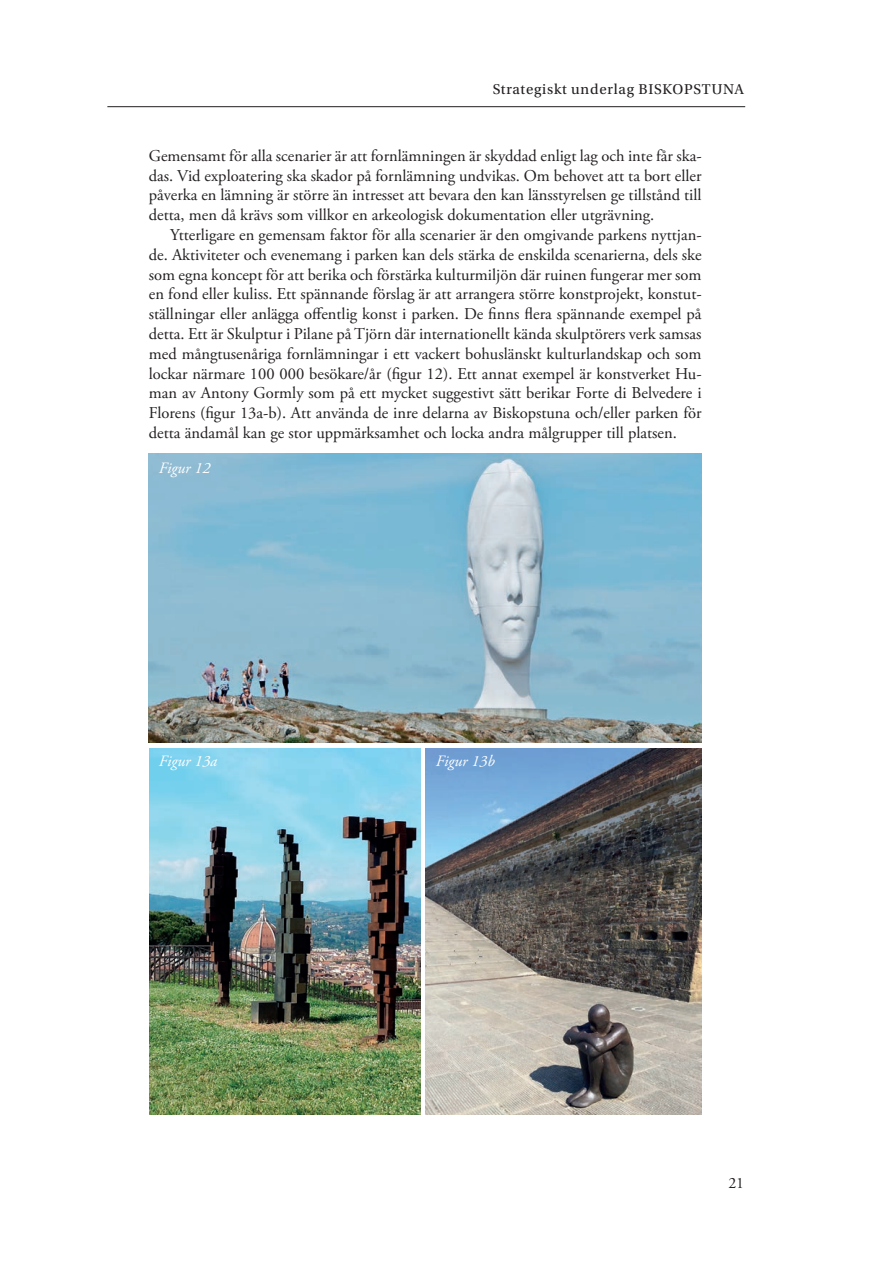
<style>
.page{position:relative;width:893px;height:1263px;background:#fff}
.page>*{position:absolute;margin:0;border:0;box-sizing:border-box;transform-origin:0 0}
.t1{font:16.5px/19.8px "Adobe Garamond Pro";color:#231f20;text-align:justify}
.t2{font:italic 15.75px "Adobe Garamond Pro";color:#fff}
.t3{font:15.75px "Adobe Garamond Pro";color:#231f20}
.t4{font:15px "Utopia Std";letter-spacing:.05em;color:#231f20}
</style>
<div class="page">
<hr style="left:107px;top:106px;width:638px;height:1px;background:#231f20">
<img style="left:149px;top:454px;width:553px;height:288px">
<img style="left:149px;top:748px;width:272px;height:366px">
<img style="left:425px;top:748px;width:277px;height:366px">
<p class="t4" style="left:493px;top:81px;width:253px">Strategiskt underlag BISKOPSTUNA</p>
<p class="t1" style="left:149px;top:146px;width:554px">Gemensamt för alla scenarier är att fornlämningen är skyddad enligt lag och inte får ska&shy;das. Vid exploatering ska skador på fornlämning undvikas. Om behovet att ta bort eller påverka en lämning är större än intresset att bevara den kan länsstyrelsen ge tillstånd till detta, men då krävs som villkor en arkeologisk dokumentation eller utgrävning.</p>
<p class="t1" style="left:149px;top:225px;width:554px;text-indent:21px">Ytterligare en gemensam faktor för alla scenarier är den omgivande parkens nyttjan&shy;de. Aktiviteter och evenemang i parken kan dels stärka de enskilda scenarierna, dels ske som egna koncept för att berika och förstärka kulturmiljön där ruinen fungerar mer som en fond eller kuliss. Ett spännande förslag är att arrangera större konstprojekt, konstut&shy;ställningar eller anlägga offentlig konst i parken. De finns flera spännande exempel på detta. Ett är Skulptur i Pilane på Tjörn där internationellt kända skulptörers verk samsas med mångtusenåriga fornlämningar i ett vackert bohuslänskt kulturlandskap och som lockar närmare 100 000 besökare/år (figur 12). Ett annat exempel är konstverket Hu&shy;man av Antony Gormly som på ett mycket suggestivt sätt berikar Forte di Belvedere i Florens (figur 13a-b). Att använda de inre delarna av Biskopstuna och/eller parken för detta ändamål kan ge stor uppmärksamhet och locka andra målgrupper till platsen.</p>
<p class="t2" style="left:159px;top:459px;width:53px">Figur 12</p>
<p class="t2" style="left:159px;top:752px;width:60px">Figur 13a</p>
<p class="t2" style="left:436px;top:752px;width:60px">Figur 13b</p>
<p class="t3" style="left:728px;top:1174px;width:17px">21</p>
</div>
